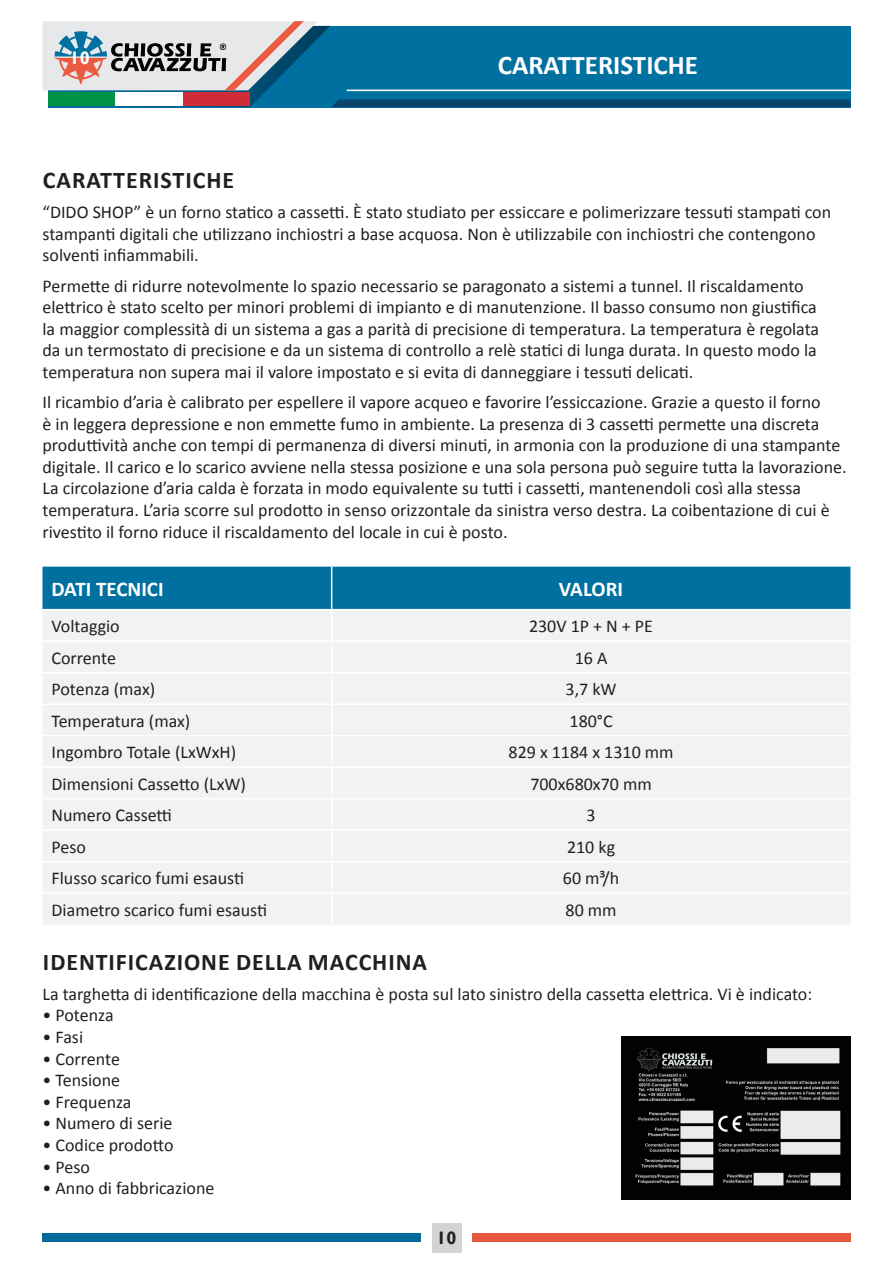
<style>
.page{position:relative;width:893px;height:1263px;background:#fff}
.page>*{position:absolute;margin:0;border:0;box-sizing:border-box;transform-origin:0 0}
.t1{font:700 27px "Calibri";color:#fff}
.t2{font:700 24px "Calibri";letter-spacing:.04em;color:#231f20}
.t3{font:700 21px "Calibri";color:#fff}
.t4{font:18px/21.6px "Calibri";color:#231f20}
.t5{font:700 18px "Gill Sans";color:#231f20}
.t6{font:700 18px "Gill Sans";color:#fff}
</style>
<div class="page">
<svg style="left:43px;top:21px;width:807px;height:86px;background:#4088aa"></svg>
<div style="left:43px;top:1233px;width:378px;height:9px;background:#006a99"></div>
<div style="left:472px;top:1233px;width:378px;height:9px;background:#e6563d"></div>
<div style="left:432px;top:1223px;width:29px;height:29px;background:#d1d3d5"></div>
<div style="left:183px;top:92px;width:67px;height:14px;background:#d02c38"></div>
<div style="left:48px;top:92px;width:67px;height:14px;background:#009346"></div>
<div style="left:115px;top:92px;width:68px;height:14px;background:#fff"></div>
<div style="left:43px;top:567px;width:807px;height:42px;background:#0070a1"></div>
<div style="left:43px;top:611px;width:807px;height:313px;background:#f1f2f3"></div>
<hr style="left:331px;top:567px;width:1px;height:42px;background:#fff">
<hr style="left:331px;top:610px;width:1px;height:30px;background:#fff">
<hr style="left:43px;top:640px;width:289px;height:2px;background:#fff">
<hr style="left:332px;top:640px;width:518px;height:2px;background:#fff">
<hr style="left:331px;top:642px;width:1px;height:30px;background:#fff">
<hr style="left:43px;top:672px;width:289px;height:1px;background:#fff">
<hr style="left:332px;top:672px;width:518px;height:1px;background:#fff">
<hr style="left:331px;top:673px;width:1px;height:30px;background:#fff">
<hr style="left:43px;top:703px;width:289px;height:2px;background:#fff">
<hr style="left:332px;top:703px;width:518px;height:2px;background:#fff">
<hr style="left:331px;top:705px;width:1px;height:30px;background:#fff">
<hr style="left:43px;top:735px;width:289px;height:1px;background:#fff">
<hr style="left:332px;top:735px;width:518px;height:1px;background:#fff">
<hr style="left:331px;top:736px;width:1px;height:30px;background:#fff">
<hr style="left:43px;top:766px;width:289px;height:2px;background:#fff">
<hr style="left:332px;top:766px;width:518px;height:2px;background:#fff">
<hr style="left:331px;top:768px;width:1px;height:30px;background:#fff">
<hr style="left:43px;top:798px;width:289px;height:1px;background:#fff">
<hr style="left:332px;top:798px;width:518px;height:1px;background:#fff">
<hr style="left:331px;top:799px;width:1px;height:30px;background:#fff">
<hr style="left:43px;top:829px;width:289px;height:2px;background:#fff">
<hr style="left:332px;top:829px;width:518px;height:2px;background:#fff">
<hr style="left:331px;top:831px;width:1px;height:30px;background:#fff">
<hr style="left:43px;top:861px;width:289px;height:1px;background:#fff">
<hr style="left:332px;top:861px;width:518px;height:1px;background:#fff">
<hr style="left:331px;top:862px;width:1px;height:30px;background:#fff">
<hr style="left:43px;top:892px;width:289px;height:2px;background:#fff">
<hr style="left:332px;top:892px;width:518px;height:2px;background:#fff">
<hr style="left:331px;top:894px;width:1px;height:31px;background:#fff">
<img style="left:621px;top:1037px;width:229px;height:162px">
<p class="t6" style="left:70px;top:47px;width:21px">10</p>
<h1 class="t1" style="left:498px;top:48px;width:202px">CARATTERISTICHE</h1>
<h2 class="t2" style="left:43px;top:165px;width:193px">CARATTERISTICHE</h2>
<p class="t4" style="left:43px;top:201px;width:790px">“DIDO SHOP” è un forno statico a cassetti. È stato studiato per essiccare e polimerizzare tessuti stampati con stampanti digitali che utilizzano inchiostri a base acquosa. Non è utilizzabile con inchiostri che contengono solventi infiammabili.</p>
<p class="t4" style="left:43px;top:275px;width:778px">Permette di ridurre notevolmente lo spazio necessario se paragonato a sistemi a tunnel. Il riscaldamento elettrico è stato scelto per minori problemi di impianto e di manutenzione. Il basso consumo non giustifica la maggior complessità di un sistema a gas a parità di precisione di temperatura. La temperatura è regolata da un termostato di precisione e da un sistema di controllo a relè statici di lunga durata. In questo modo la temperatura non supera mai il valore impostato e si evita di danneggiare i tessuti delicati.</p>
<p class="t4" style="left:43px;top:391px;width:806px">Il ricambio d’aria è calibrato per espellere il vapore acqueo e favorire l’essiccazione. Grazie a questo il forno<br>è in leggera depressione e non emmette fumo in ambiente. La presenza di 3 cassetti permette una discreta produttività anche con tempi di permanenza di diversi minuti, in armonia con la produzione di una stampante digitale. Il carico e lo scarico avviene nella stessa posizione e una sola persona può seguire tutta la lavorazione.<br>La circolazione d’aria calda è forzata in modo equivalente su tutti i cassetti, mantenendoli così alla stessa temperatura. L’aria scorre sul prodotto in senso orizzontale da sinistra verso destra. La coibentazione di cui è rivestito il forno riduce il riscaldamento del locale in cui è posto.</p>
<p class="t3" style="left:52px;top:576px;width:114px">DATI TECNICI</p>
<p class="t3" style="left:559px;top:576px;width:66px">VALORI</p>
<p class="t4" style="left:52px;top:615px;width:70px">Voltaggio</p>
<p class="t4" style="left:529px;top:615px;width:126px">230V 1P + N + PE</p>
<p class="t4" style="left:52px;top:647px;width:66px">Corrente</p>
<p class="t4" style="left:575px;top:647px;width:34px">16 A</p>
<p class="t4" style="left:52px;top:678px;width:105px">Potenza (max)</p>
<p class="t4" style="left:566px;top:678px;width:53px">3,7 kW</p>
<p class="t4" style="left:52px;top:710px;width:140px">Temperatura (max)</p>
<p class="t4" style="left:569px;top:710px;width:45px">180°C</p>
<p class="t4" style="left:52px;top:741px;width:186px">Ingombro Totale (LxWxH)</p>
<p class="t4" style="left:509px;top:741px;width:167px">829 x 1184 x 1310 mm</p>
<p class="t4" style="left:52px;top:773px;width:196px">Dimensioni Cassetto (LxW)</p>
<p class="t4" style="left:530px;top:773px;width:123px">700x680x70 mm</p>
<p class="t4" style="left:52px;top:804px;width:122px">Numero Cassetti</p>
<p class="t4" style="left:586px;top:804px;width:11px">3</p>
<p class="t4" style="left:52px;top:836px;width:36px">Peso</p>
<p class="t4" style="left:567px;top:836px;width:50px">210 kg</p>
<p class="t4" style="left:52px;top:867px;width:194px">Flusso scarico fumi esausti</p>
<p class="t4" style="left:563px;top:867px;width:58px">60 m³/h</p>
<p class="t4" style="left:52px;top:899px;width:217px">Diametro scarico fumi esausti</p>
<p class="t4" style="left:565px;top:899px;width:53px">80 mm</p>
<h2 class="t2" style="left:43px;top:946px;width:386px">IDENTIFICAZIONE DELLA MACCHINA</h2>
<p class="t4" style="left:43px;top:983px;width:771px">La targhetta di identificazione della macchina è posta sul lato sinistro della cassetta elettrica. Vi è indicato:</p>
<p class="t4" style="left:43px;top:1004px;width:73px">• Potenza</p>
<p class="t4" style="left:43px;top:1026px;width:42px">• Fasi</p>
<p class="t4" style="left:43px;top:1048px;width:79px">• Corrente</p>
<p class="t4" style="left:43px;top:1069px;width:79px">• Tensione</p>
<p class="t4" style="left:43px;top:1091px;width:91px">• Frequenza</p>
<p class="t4" style="left:43px;top:1112px;width:131px">• Numero di serie</p>
<p class="t4" style="left:43px;top:1134px;width:132px">• Codice prodotto</p>
<p class="t4" style="left:43px;top:1156px;width:49px">• Peso</p>
<p class="t4" style="left:43px;top:1177px;width:173px">• Anno di fabbricazione</p>
<p class="t5" style="left:437px;top:1227px;width:21px">10</p>
</div>
